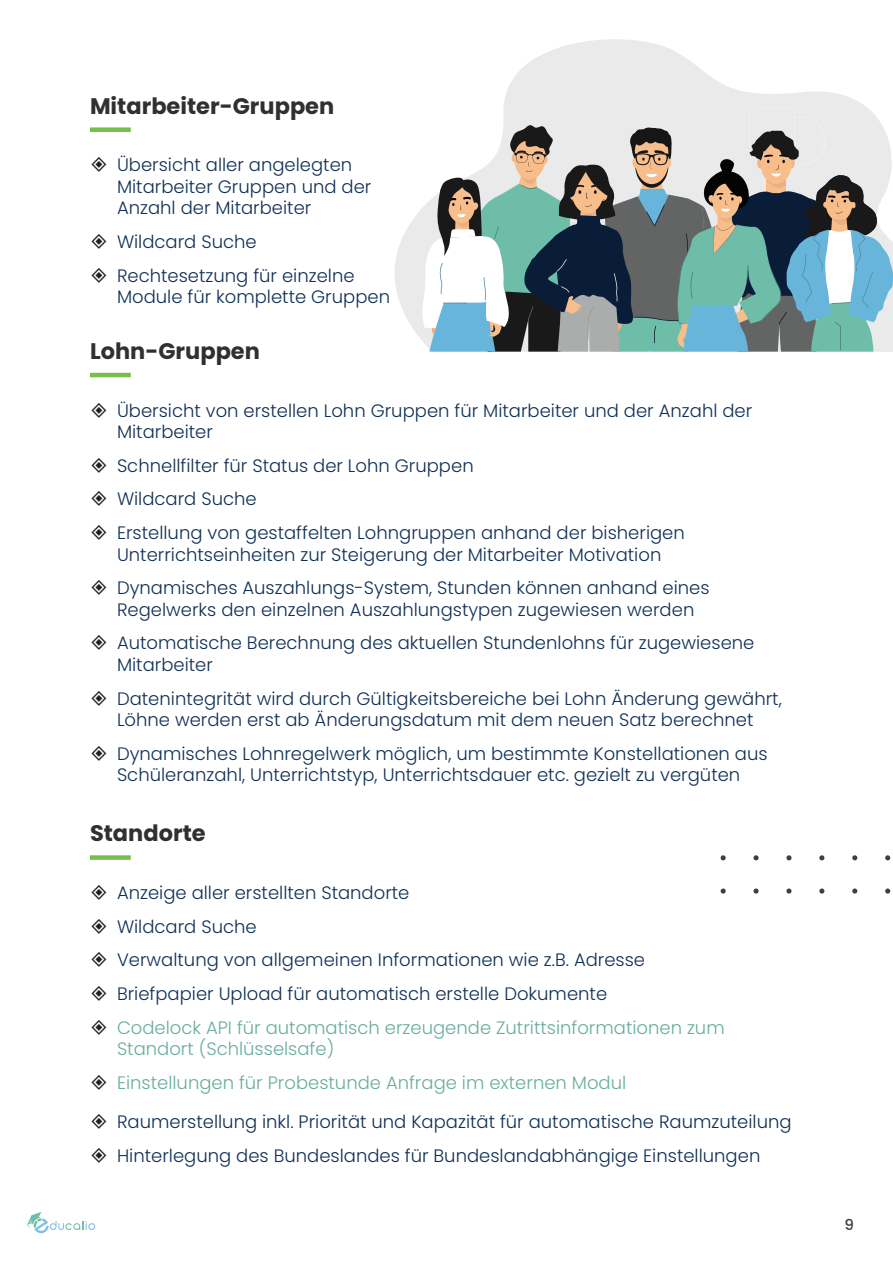
<style>
.page{position:relative;width:893px;height:1263px;background:#fff}
.page>*{position:absolute;margin:0;border:0;box-sizing:border-box;transform-origin:0 0}
.t1{font:700 22.5px "Poppins";color:#312f30}
.t2{font:300 18px/33.6px "Poppins";color:#103055}
.t3{font:300 18px/21.6px "Poppins";color:#67ae9e}
.t4{font:500 15px "Poppins";color:#3e3e3f}
</style>
<div class="page">
<svg style="left:395px;top:39px;width:487px;height:298px"></svg>
<div style="left:90px;top:127px;width:41px;height:5px;background:#76bd4a"></div>
<hr style="left:90px;top:373px;width:41px;height:4px;background:#76bd4a">
<div style="left:90px;top:855px;width:41px;height:5px;background:#76bd4a"></div>
<svg style="left:419px;top:125px;width:474px;height:227px;background:#8fa1a2"></svg>
<svg style="left:885px;top:855px;width:5px;height:5px"></svg>
<svg style="left:885px;top:888px;width:5px;height:5px"></svg>
<svg style="left:852px;top:855px;width:5px;height:5px"></svg>
<svg style="left:852px;top:888px;width:5px;height:5px"></svg>
<svg style="left:819px;top:855px;width:5px;height:5px"></svg>
<svg style="left:819px;top:888px;width:5px;height:5px"></svg>
<svg style="left:786px;top:855px;width:5px;height:5px"></svg>
<svg style="left:786px;top:888px;width:5px;height:5px"></svg>
<svg style="left:753px;top:855px;width:6px;height:5px"></svg>
<svg style="left:753px;top:888px;width:6px;height:5px"></svg>
<svg style="left:721px;top:855px;width:5px;height:5px"></svg>
<svg style="left:721px;top:888px;width:5px;height:5px"></svg>
<svg style="left:27px;top:1212px;width:68px;height:21px"></svg>
<p class="t1" style="left:90px;top:93px;width:246px">Mitarbeiter-Gruppen</p>
<p class="t2" style="left:117px;top:154px;width:256px;line-height:21.6px">Übersicht aller angelegten<br>Mitarbeiter Gruppen und der<br>Anzahl der Mitarbeiter</p>
<p class="t2" style="left:117px;top:225px;width:239px">Wildcard Suche<br>Rechtesetzung für einzelne</p>
<p class="t2" style="left:117px;top:280px;width:275px">Module für komplette Gruppen</p>
<p class="t1" style="left:90px;top:338px;width:171px">Lohn-Gruppen</p>
<p class="t2" style="left:117px;top:400px;width:637px;line-height:21.6px">Übersicht von erstellen Lohn Gruppen für Mitarbeiter und der Anzahl der<br>Mitarbeiter</p>
<p class="t2" style="left:117px;top:449px;width:569px">Schnellfilter für Status der Lohn Gruppen<br>Wildcard Suche<br>Erstellung von gestaffelten Lohngruppen anhand der bisherigen</p>
<p class="t2" style="left:117px;top:538px;width:594px">Unterrichtseinheiten zur Steigerung der Mitarbeiter Motivation<br>Dynamisches Auszahlungs-System, Stunden können anhand eines</p>
<p class="t2" style="left:117px;top:593px;width:639px">Regelwerks den einzelnen Auszahlungstypen zugewiesen werden<br>Automatische Berechnung des aktuellen Stundenlohns für zugewiesene</p>
<p class="t2" style="left:117px;top:648px;width:666px">Mitarbeiter<br>Datenintegrität wird durch Gültigkeitsbereiche bei Lohn Änderung gewährt,</p>
<p class="t2" style="left:117px;top:703px;width:652px">Löhne werden erst ab Änderungsdatum mit dem neuen Satz berechnet<br>Dynamisches Lohnregelwerk möglich, um bestimmte Konstellationen aus</p>
<p class="t2" style="left:117px;top:758px;width:625px">Schüleranzahl, Unterrichtstyp, Unterrichtsdauer etc. gezielt zu vergüten</p>
<p class="t1" style="left:90px;top:820px;width:117px">Standorte</p>
<p class="t2" style="left:117px;top:876px;width:530px">Anzeige aller erstellten Standorte<br>Wildcard Suche<br>Verwaltung von allgemeinen Informationen wie z.B. Adresse Briefpapier Upload für automatisch erstelle Dokumente</p>
<p class="t3" style="left:117px;top:1016px;width:609px">Codelock API für automatisch erzeugende Zutrittsinformationen zum<br>Standort (Schlüsselsafe)</p>
<p class="t3" style="left:117px;top:1072px;width:511px">Einstellungen für Probestunde Anfrage im externen Modul</p>
<p class="t2" style="left:117px;top:1105px;width:676px">Raumerstellung inkl. Priorität und Kapazität für automatische Raumzuteilung<br>Hinterlegung des Bundeslandes für Bundeslandabhängige Einstellungen</p>
<p class="t4" style="left:844px;top:1216px;width:11px">9</p>
</div>
